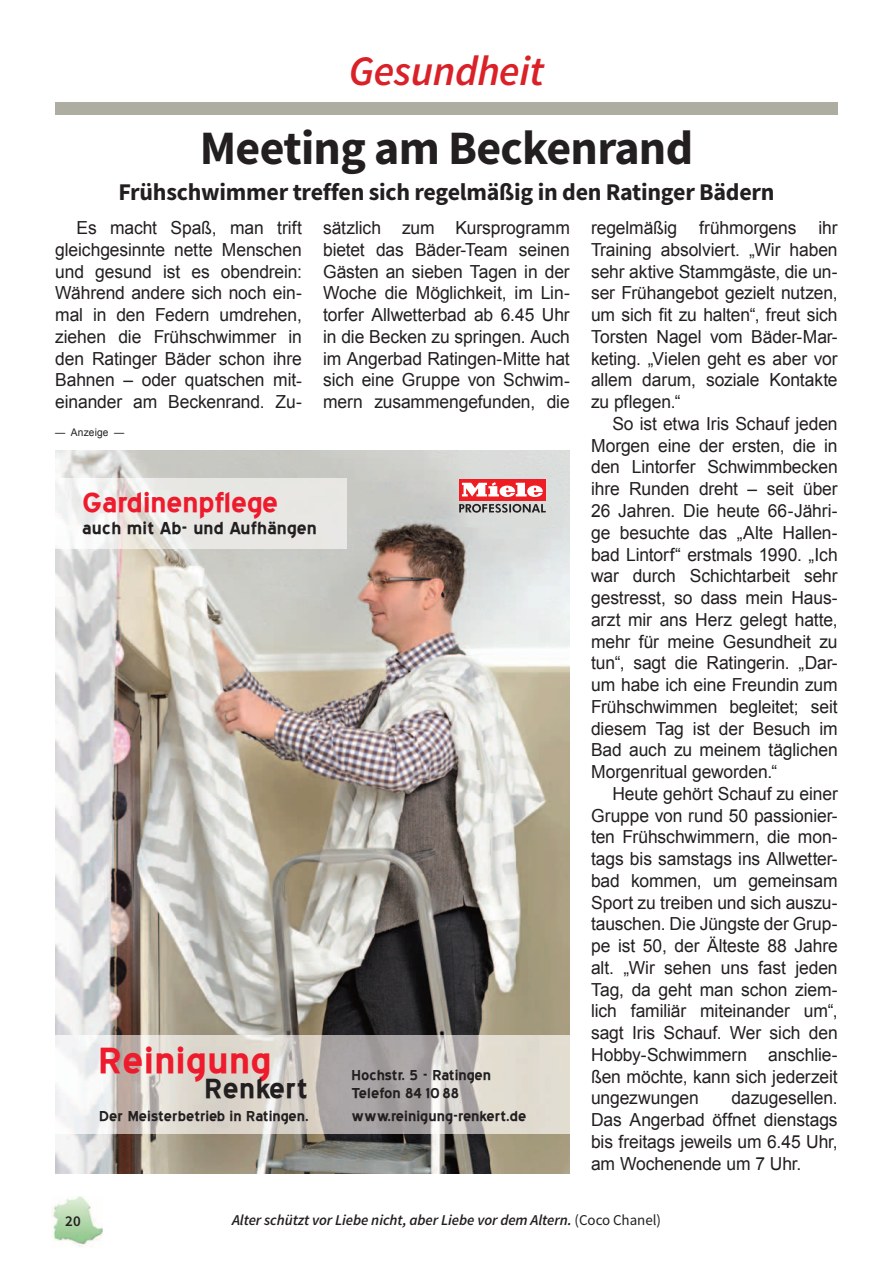
<style>
.page{position:relative;width:893px;height:1263px;background:#fff}
.page>*{position:absolute;margin:0;border:0;box-sizing:border-box;transform-origin:0 0}
.t1{font:700 48px "Source Sans Pro";letter-spacing:-.015em;color:#231f20}
.t2{font:700 44.85px "Blue Highway";letter-spacing:.01em;color:#ee1b2d;scale:1.1 1}
.t3{font:italic 600 42px "Source Sans Pro";letter-spacing:-.01em;color:#da2128}
.t4{font:700 34.2px "Blue Highway";color:#ee1b2d;scale:1.1 1}
.t5{font:700 34.2px "Blue Highway";letter-spacing:.01em;color:#231f20;scale:1.1 1}
.t6{font:700 24px "Source Sans Pro";letter-spacing:-.01em;color:#231f20}
.t7{font:700 21.45px "Blue Highway";letter-spacing:.01em;color:#231f20;scale:1.1 1}
.t8{font:18px/21.8px "Arial";letter-spacing:-.005em;color:#231f20;text-align:justify}
.t9{font:700 17.7px/17.7px "Blue Highway";color:#231f20;scale:1.1 1}
.t10{font:italic 600 15px "Source Sans Pro";letter-spacing:-.005em;color:#231f20}
.t11{font:600 15px "Source Sans Pro";color:#231f20}
.t12{font:10.5px "Arial";letter-spacing:.015em;color:#231f20}
.s1{font-weight:400;font-style:normal}
</style>
<div class="page">
<img style="left:55px;top:450px;width:515px;height:723px">
<img style="left:55px;top:479px;width:291px;height:69px">
<img style="left:55px;top:1036px;width:515px;height:98px">
<svg style="left:459px;top:504px;width:87px;height:9px"></svg>
<div style="left:459px;top:479px;width:87px;height:21px;background:#ee1d23"></div>
<svg style="left:462px;top:482px;width:81px;height:15px"></svg>
<div style="left:55px;top:102px;width:783px;height:13px;background:#adada1"></div>
<img style="left:52px;top:1196px;width:50px;height:50px">
<h3 class="t3" style="left:349px;top:55px;width:197px">Gesundheit</h3>
<h1 class="t1" style="left:200px;top:129px;width:495px">Meeting am Beckenrand</h1>
<h3 class="t6" style="left:118px;top:183px;width:658px">Frühschwimmer treffen sich regelmäßig in den Ratinger Bädern</h3>
<p class="t8" style="left:55px;top:217px;width:248px;text-indent:21px">Es macht Spaß, man trift gleichgesinnte nette Menschen und gesund ist es obendrein:<br>Während andere sich noch ein&shy;mal in den Federn umdrehen, ziehen die Frühschwimmer in den Ratinger Bäder schon ihre Bahnen – oder quatschen mit&shy;einander am Beckenrand. Zu-</p>
<p class="t8" style="left:323px;top:217px;width:248px">sätzlich zum Kursprogramm bietet das Bäder-Team seinen Gästen an sieben Tagen in der Woche die Möglichkeit, im Lin&shy;torfer Allwetterbad ab 6.45 Uhr in die Becken zu springen. Auch im Angerbad Ratingen-Mitte hat sich eine Gruppe von Schwim&shy;mern zusammengefunden, die</p>
<p class="t8" style="left:591px;top:217px;width:248px">regelmäßig frühmorgens ihr Training absolviert. „Wir haben sehr aktive Stammgäste, die un&shy;ser Frühangebot gezielt nutzen, um sich fit zu halten“, freut sich Torsten Nagel vom Bäder-Mar&shy;keting. „Vielen geht es aber vor allem darum, soziale Kontakte zu pflegen.“</p>
<p class="t8" style="left:591px;top:413px;width:248px;text-indent:21px">So ist etwa Iris Schauf jeden Morgen eine der ersten, die in den Lintorfer Schwimmbecken ihre Runden dreht – seit über 26 Jahren. Die heute 66-Jähri&shy;ge besuchte das „Alte Hallen&shy;bad Lintorf“ erstmals 1990. „Ich war durch Schichtarbeit sehr gestresst, so dass mein Haus&shy;arzt mir ans Herz gelegt hatte, mehr für meine Gesundheit zu tun“, sagt die Ratingerin. „Dar&shy;um habe ich eine Freundin zum Frühschwimmen begleitet; seit diesem Tag ist der Besuch im Bad auch zu meinem täglichen Morgenritual geworden.“</p>
<p class="t8" style="left:591px;top:783px;width:248px;text-indent:21px">Heute gehört Schauf zu einer Gruppe von rund 50 passionier&shy;ten Frühschwimmern, die mon&shy;tags bis samstags ins Allwetter&shy;bad kommen, um gemeinsam Sport zu treiben und sich auszu&shy;tauschen. Die Jüngste der Grup&shy;pe ist 50, der Älteste 88 Jahre alt. „Wir sehen uns fast jeden Tag, da geht man schon ziem&shy;lich familiär miteinander um“, sagt Iris Schauf. Wer sich den Hobby-Schwimmern anschlie&shy;ßen möchte, kann sich jederzeit ungezwungen</p>
<p class="t12" style="left:55px;top:427px;width:70px">— Anzeige —</p>
<h3 class="t4" style="left:82px;top:480px;width:180px">Gardinenpflege</h3>
<p class="t7" style="left:82px;top:514px;width:215px">auch mit Ab- und Aufhängen</p>
<h2 class="t2" style="left:99px;top:1031px;width:159px">Reinigung</h2>
<p class="t9" style="left:351px;top:1065px;width:128px">Hochstr. 5 - Ratingen<br>Telefon 84 10 88</p>
<p class="t9" style="left:351px;top:1106px;width:160px">www.reinigung-renkert.de</p>
<h3 class="t5" style="left:205px;top:1066px;width:95px">Renkert</h3>
<p class="t9" style="left:99px;top:1106px;width:192px">Der Meisterbetrieb in Ratingen.</p>
<p class="t8" style="left:591px;top:1087px;width:248px;text-indent:140px">dazugesellen.<br>Das Angerbad öffnet dienstags bis freitags jeweils um 6.45 Uhr, am Wochenende um 7 Uhr.</p>
<p class="t11" style="left:65px;top:1212px;width:17px">20</p>
<p class="t10" style="left:232px;top:1214px;width:430px">Alter schützt vor Liebe nicht, aber Liebe vor dem Altern. <span class="s1">(Coco Chanel)</span></p>
</div>
